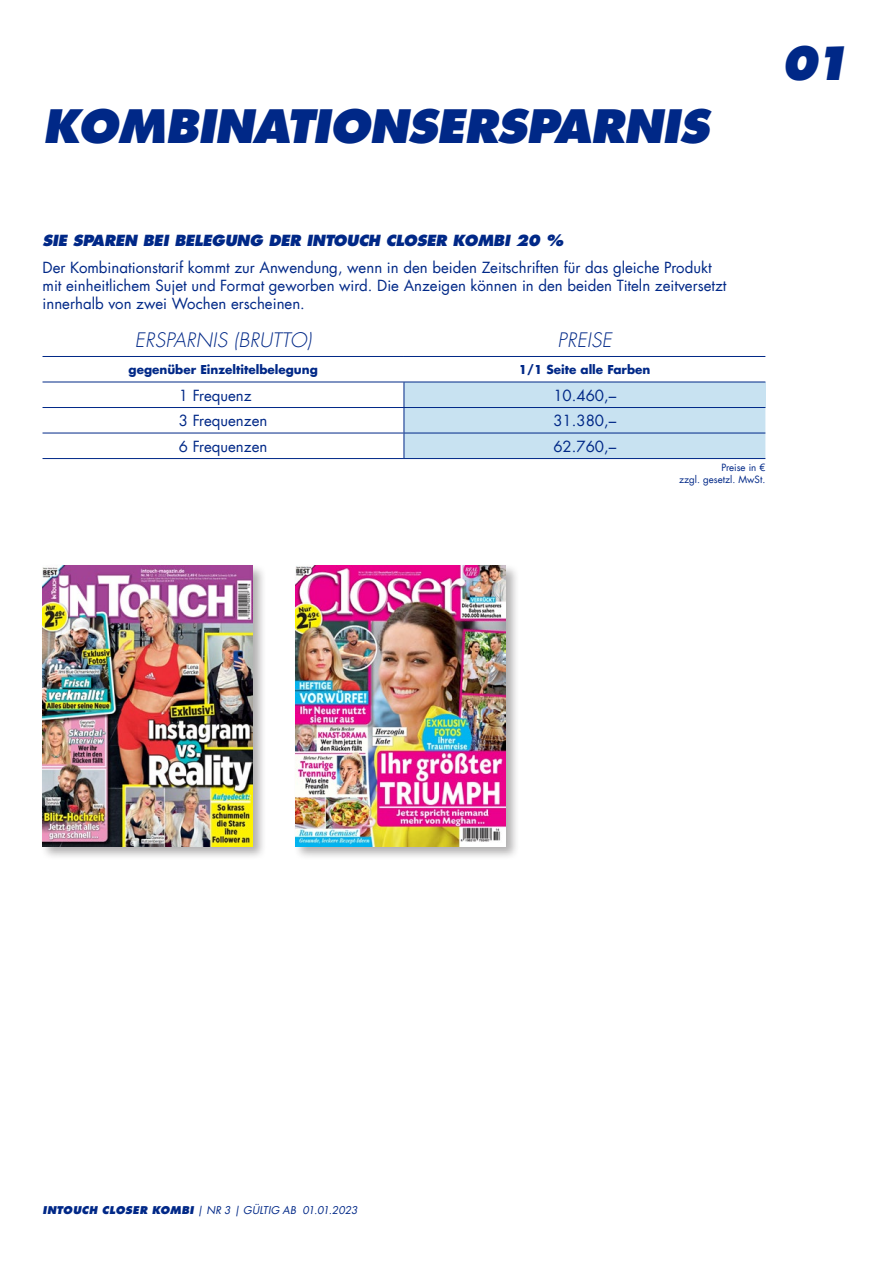
<style>
.page{position:relative;width:893px;height:1263px;background:#fff}
.page>*{position:absolute;margin:0;border:0;box-sizing:border-box;transform-origin:0 0}
.t1{font:italic 800 45px "Futura Com";letter-spacing:-.02em;color:#002887}
.t2{font:italic 300 19.5px "Futura Com";letter-spacing:.01em;color:#002887}
.t3{font:15px/18px "Futura Com";color:#002887}
.t4{font:italic 800 15px "Futura Com";letter-spacing:-.02em;color:#002887}
.t5{font:700 12px "Futura Com";color:#002887}
.t6{font:italic 10.5px "Futura Com";letter-spacing:.005em;color:#002887}
.t7{font:9.75px/12px "Futura Com";color:#002887;text-align:right}
.s1{font-weight:800}
</style>
<div class="page">
<hr style="left:43px;top:356px;width:361px;height:1px;background:#002887">
<hr style="left:43px;top:382px;width:361px;height:1px;background:#002887">
<hr style="left:43px;top:407px;width:361px;height:1px;background:#002887">
<hr style="left:43px;top:433px;width:361px;height:1px;background:#002887">
<hr style="left:43px;top:458px;width:361px;height:1px;background:#002887">
<hr style="left:404px;top:458px;width:361px;height:1px;background:#002887">
<hr style="left:404px;top:356px;width:361px;height:1px;background:#002887">
<div style="left:404px;top:382px;width:361px;height:76px;background:#c8e2f1"></div>
<div style="left:41px;top:563px;width:226px;height:297px;background:#231f20;opacity:.35"></div>
<img style="left:43px;top:566px;width:210px;height:280px">
<div style="left:294px;top:563px;width:226px;height:297px;background:#231f20;opacity:.35"></div>
<img style="left:295px;top:566px;width:211px;height:280px">
<h1 class="t1" style="left:43px;top:96px;width:668px">KOMBINATIONSERSPARNIS</h1>
<h1 class="t1" style="left:781px;top:32px;width:71px">01</h1>
<p class="t4" style="left:43px;top:230px;width:522px">SIE SPAREN BEI BELEGUNG DER INTOUCH CLOSER KOMBI 20 %</p>
<p class="t3" style="left:43px;top:258px;width:685px">Der Kombinationstarif kommt zur Anwendung, wenn in den beiden Zeitschriften für das gleiche Produkt mit einheitlichem Sujet und Format geworben wird. Die Anzeigen können in den beiden Titeln zeitversetzt innerhalb von zwei Wochen erscheinen.</p>
<h2 class="t2" style="left:135px;top:327px;width:178px">ERSPARNIS (BRUTTO)</h2>
<h2 class="t2" style="left:558px;top:327px;width:56px">PREISE</h2>
<p class="t5" style="left:129px;top:360px;width:191px">gegenüber Einzeltitelbelegung</p>
<p class="t5" style="left:519px;top:360px;width:133px">1/1 Seite alle Farben</p>
<p class="t3" style="left:179px;top:386px;width:74px">1 Frequenz</p>
<p class="t3" style="left:553px;top:386px;width:64px">10.460,–</p>
<p class="t3" style="left:179px;top:412px;width:90px">3 Frequenzen</p>
<p class="t3" style="left:553px;top:412px;width:64px">31.380,–</p>
<p class="t3" style="left:179px;top:437px;width:90px">6 Frequenzen</p>
<p class="t3" style="left:553px;top:437px;width:64px">62.760,–</p>
<p class="t7" style="left:679px;top:461px;width:88px">Preise in €<br>zzgl. gesetzl. MwSt.</p>
<p class="t6" style="left:43px;top:1203px;width:316px"><span class="s1">INTOUCH CLOSER KOMBI</span> | NR 3 | GÜLTIG AB 01.01.2023</p>
</div>
